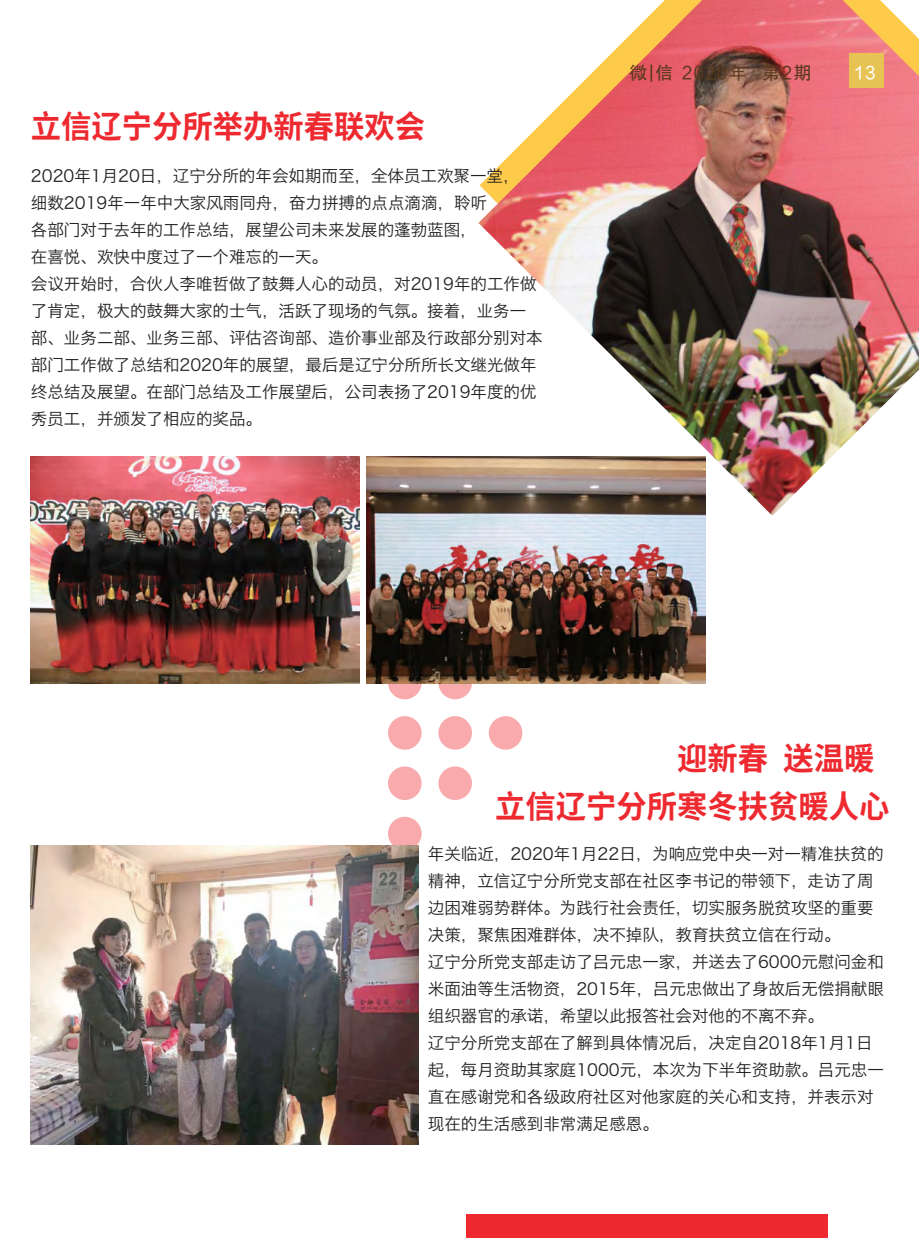
<style>
.page{position:relative;width:919px;height:1238px;background:#fff}
.page>*{position:absolute;margin:0;border:0;box-sizing:border-box;transform-origin:0 0}
.t1{font:700 31.5px/47.5px "Source Han Sans HWSC";color:#ee2a30;scale:.96 1}
.t2{font:18px "FZHTK GBK1 0";letter-spacing:.1em;color:#59391e}
.t3{font:18px "FZHTK GBK1 0";color:#fff}
.t4{font:16.5px/27px "Hiragino Sans GB W3";color:#231f20}
</style>
<div class="page">
<img style="left:478px;top:0;width:440px;height:515px">
<svg style="left:388px;top:683px;width:134px;height:162px"></svg>
<div style="left:466px;top:1214px;width:361px;height:23px;background:#ee292f"></div>
<img style="left:31px;top:456px;width:328px;height:227px">
<img style="left:31px;top:845px;width:388px;height:299px">
<div style="left:848px;top:54px;width:35px;height:34px;background:#e6c353"></div>
<img style="left:367px;top:456px;width:338px;height:227px">
<h1 class="t1" style="left:31px;top:103px;width:412px">立信辽宁分所举办新春联欢会</h1>
<p class="t4" style="left:31px;top:161px;width:513px">2020年1月20日，辽宁分所的年会如期而至，全体员工欢聚一堂，<br>细数2019年一年中大家风雨同舟，奋力拼搏的点点滴滴，聆听<br>各部门对于去年的工作总结，展望公司未来发展的蓬勃蓝图，<br>在喜悦、欢快中度过了一个难忘的一天。<br>会议开始时，合伙人李唯哲做了鼓舞人心的动员，对2019年的工作做了肯定，极大的鼓舞大家的士气，活跃了现场的气氛。接着，业务一部、业务二部、业务三部、评估咨询部、造价事业部及行政部分别对本部门工作做了总结和2020年的展望，最后是辽宁分所所长文继光做年终总结及展望。在部门总结及工作展望后，公司表扬了2019年度的优秀员工，并颁发了相应的奖品。</p>
<p class="t2" style="left:629px;top:63px;width:183px">微|信 2020年 第2期</p>
<p class="t3" style="left:853px;top:63px;width:23px">13</p>
<h1 class="t1" style="left:495px;top:735px;width:412px;text-indent:182px">迎新春 送温暖立信辽宁分所寒冬扶贫暖人心</h1>
<p class="t4" style="left:428px;top:839px;width:457px">年关临近，2020年1月22日，为响应党中央一对一精准扶贫的精神，立信辽宁分所党支部在社区李书记的带领下，走访了周边困难弱势群体。为践行社会责任，切实服务脱贫攻坚的重要决策，聚焦困难群体，决不掉队，教育扶贫立信在行动。<br>辽宁分所党支部走访了吕元忠一家，并送去了6000元慰问金和米面油等生活物资，2015年，吕元忠做出了身故后无偿捐献眼组织器官的承诺，希望以此报答社会对他的不离不弃。<br>辽宁分所党支部在了解到具体情况后，决定自2018年1月1日起，每月资助其家庭1000元，本次为下半年资助款。吕元忠一直在感谢党和各级政府社区对他家庭的关心和支持，并表示对现在的生活感到非常满足感恩。</p>
</div>
